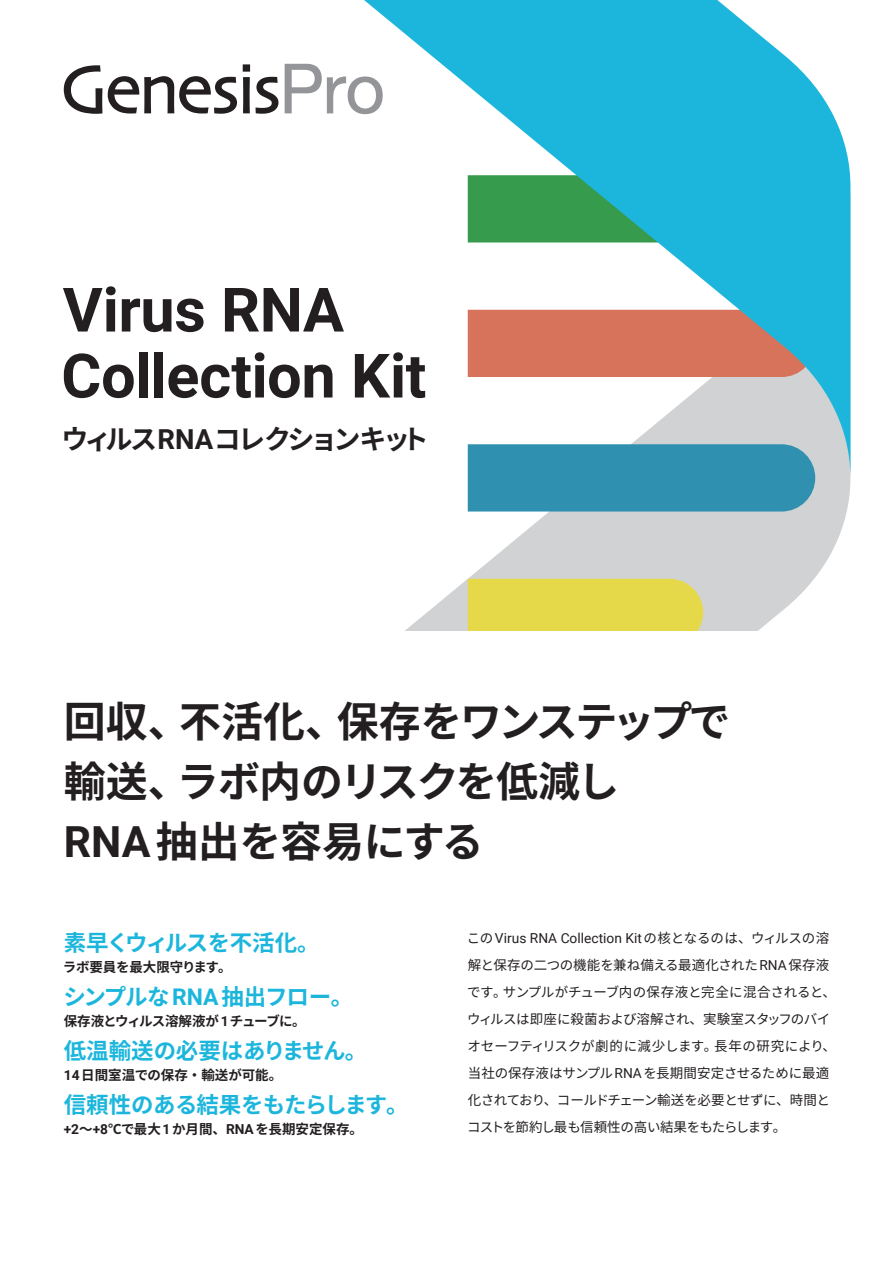
<style>
.page{position:relative;width:893px;height:1263px;background:#fff}
.page>*{position:absolute;margin:0;border:0;box-sizing:border-box;transform-origin:0 0}
.t1{font:700 61.2px/66px "Roboto";letter-spacing:-.005em;color:#231f20}
.t2{font:700 42px/60px "Noto Sans CJ Kjp";letter-spacing:-.03em;color:#231f20}
.t3{font:700 27px "Noto Sans CJ Kjp";letter-spacing:-.13em;color:#231f20}
.t4{font:700 22.5px "Noto Sans CJ Kjp";letter-spacing:-.035em;color:#1cb6dd}
.t5{font:700 22.5px "Noto Sans CJ Kjp";letter-spacing:-.005em;color:#1cb6dd}
.t6{font:700 22.5px "Noto Sans CJ Kjp";letter-spacing:-.055em;color:#1cb6dd}
.t7{font:13.8px "Roboto";color:#231f20}
.t8{font:13.5px/27px "Noto Sans CJ Kjp";letter-spacing:-.02em;color:#231f20}
.t9{font:700 13.5px "Noto Sans CJ Kjp";letter-spacing:-.005em;color:#231f20}
.t10{font:700 13.5px "Noto Sans CJ Kjp";letter-spacing:-.055em;color:#231f20}
.s1{font-family:"Roboto";font-size:27.6px}
.s2{font-family:"Roboto";font-size:42.9px}
.s3{font-family:"Roboto";font-size:22.95px}
.s4{font-family:"Roboto";font-size:13.8px}
.s5{font-family:"Noto Sans CJ Kjp";font-size:13.5px}
</style>
<div class="page">
<svg style="left:405px;top:474px;width:445px;height:157px;fill:#d1d2d4"></svg>
<div style="left:468px;top:474px;width:347px;height:37px;background:#2f90b0"></div>
<div style="left:468px;top:579px;width:235px;height:52px;background:#e5d94a"></div>
<svg style="left:102px;top:0;width:748px;height:474px"></svg>
<svg style="left:64px;top:65px;width:38px;height:49px"></svg>
<svg style="left:108px;top:76px;width:129px;height:38px"></svg>
<svg style="left:243px;top:64px;width:35px;height:50px"></svg>
<svg style="left:285px;top:64px;width:98px;height:50px"></svg>
<h1 class="t1" style="left:61px;top:274px;width:367px">Virus RNA<br>Collection Kit</h1>
<h3 class="t3" style="left:62px;top:424px;width:369px">ウィルス<span class="s1">RNA</span>コレクションキット</h3>
<h2 class="t2" style="left:64px;top:692px;width:668px">回収、不活化、保存をワンステップで輸送、ラボ内のリスクを低減し<br><span class="s2">RNA</span>抽出を容易にする</h2>
<h3 class="t4" style="left:64px;top:930px;width:257px">素早くウィルスを不活化。</h3>
<p class="t9" style="left:63px;top:959px;width:170px">ラボ要員を最大限守ります。</p>
<h3 class="t6" style="left:63px;top:984px;width:291px">シンプルな<span class="s3">RNA</span>抽出フロー。</h3>
<p class="t10" style="left:64px;top:1013px;width:243px">保存液とウィルス溶解液が <span class="s4">1</span>チューブに。</p>
<h3 class="t5" style="left:64px;top:1038px;width:305px">低温輸送の必要はありません。</h3>
<p class="t9" style="left:64px;top:1067px;width:220px"><span class="s4">14</span>日間室温での保存・輸送が可能。</p>
<h3 class="t4" style="left:64px;top:1092px;width:346px">信頼性のある結果をもたらします。</h3>
<p class="t9" style="left:64px;top:1121px;width:301px"><span class="s4">+2</span>～<span class="s4">+8</span>℃で最大<span class="s4">1</span>か月間、<span class="s4">RNA</span>を長期安定保存。</p>
<p class="t7" style="left:467px;top:928px;width:364px"><span class="s5">この</span>Virus RNA Collection Kit<span class="s5">の核となるのは、ウィルスの溶</span></p>
<p class="t8" style="left:467px;top:952px;width:370px">解と保存の二つの機能を兼ね備える最適化された<span class="s4">RNA</span>保存液です。サンプルがチューブ内の保存液と完全に混合されると、ウィルスは即座に殺菌および溶解され、実験室スタッフのバイオセーフティリスクが劇的に減少します。長年の研究により、当社の保存液はサンプル<span class="s4">RNA</span>を長期間安定させるために最適化されており、コールドチェーン輸送を必要とせずに、時間とコストを節約し最も信頼性の高い結果をもたらします。</p>
</div>
